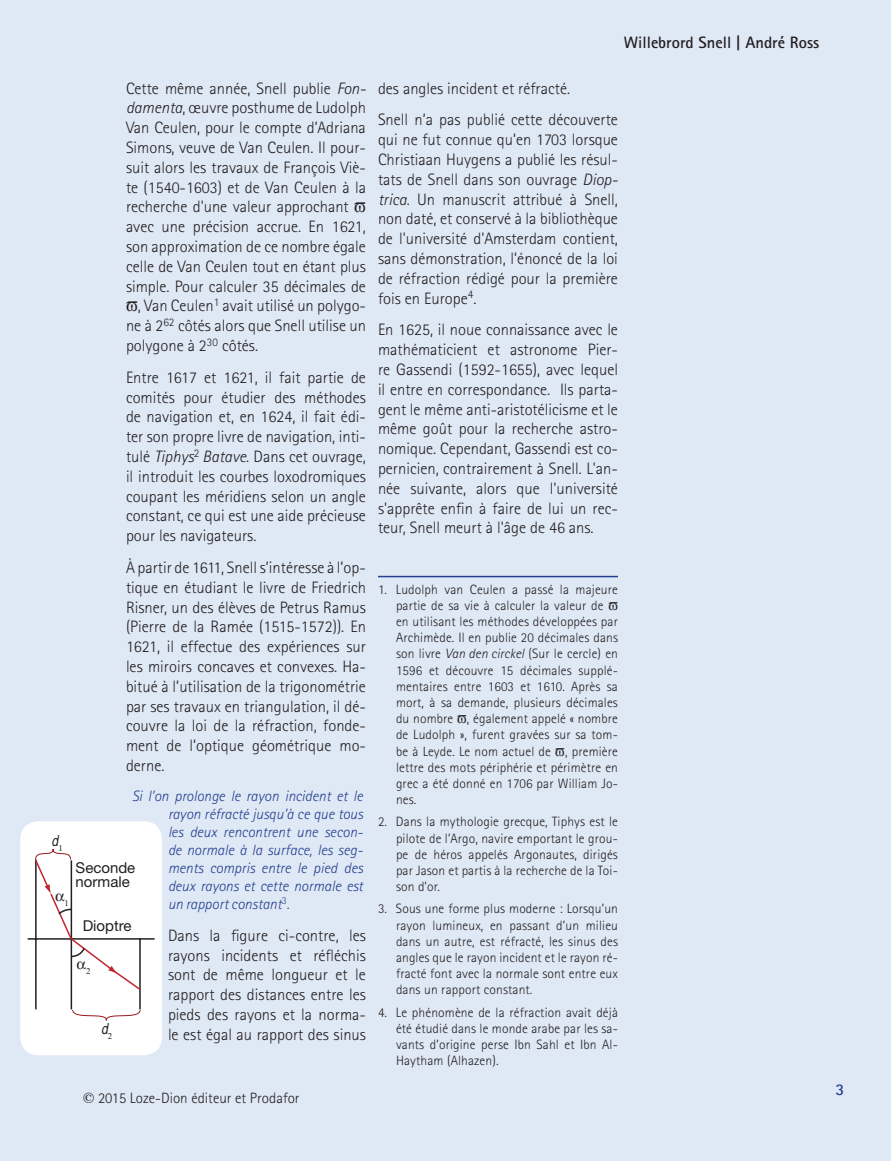
<style>
.page{position:relative;width:891px;height:1161px;background:#dfe8f5}
.page>*{position:absolute;margin:0;border:0;box-sizing:border-box;transform-origin:0 0}
.t1{font:300 16.5px/19.8px "Rotis Sans Serif";color:#231f20;text-align:justify}
.t2{font:700 16.5px "Rotis Sans Serif";color:#231f20}
.Bas_de_page{font:700 16.5px "Rotis Sans Serif";color:#25408f}
.Citation{font:italic 300 15px/18px "Rotis Sans Serif";color:#25408f;text-align:justify}
.t3{font:300 15px "Rotis Sans Serif";color:#231f20}
.t4{font:15px/13.5px "Helvetica Neue LT Std";color:#231f20}
.t5{font:italic condensed 15px "Helsinki";color:#231f20}
.Note_de_bas_de_page{font:300 13.5px/16.2px "Rotis Sans Serif";letter-spacing:.01em;color:#231f20;text-align:justify}
.s1{font-style:italic}
.s2{font-family:"Times";font-weight:400}
</style>
<div class="page">
<hr style="left:378px;top:576px;width:240px;height:1px;background:#25408f">
<div style="left:20px;top:821px;width:142px;height:234px;background:#fff;border-radius:18px"></div>
<hr style="left:28px;top:938px;width:127px;height:2px;background:#231f20">
<svg style="left:34px;top:848px;width:108px;height:173px"></svg>
<p class="t5" style="left:52px;top:830px;width:8px">d</p>
<p class="t2" style="left:624px;top:32px;width:197px">Willebrord Snell | André Ross</p>
<p class="t1" style="left:126px;top:78px;width:242px">Cette même année, Snell publie <span class="s1">Fon-</span></p>
<p class="t1" style="left:126px;top:98px;width:242px"><span class="s1">damenta</span>, œuvre posthume de Ludolph</p>
<p class="t1" style="left:126px;top:118px;width:241px">Van Ceulen, pour le compte d’Adriana</p>
<p class="t1" style="left:126px;top:138px;width:242px">Simons, veuve de Van Ceulen. Il pour-</p>
<p class="t1" style="left:126px;top:157px;width:242px">suit alors les travaux de François Viè-</p>
<p class="t1" style="left:126px;top:177px;width:242px">te (1540-1603) et de Van Ceulen à la</p>
<p class="t1" style="left:126px;top:197px;width:224px">recherche d'une valeur approchant</p>
<p class="t1" style="left:126px;top:217px;width:241px">avec une précision accrue. En 1621,</p>
<p class="t1" style="left:126px;top:237px;width:241px">son approximation de ce nombre égale</p>
<p class="t1" style="left:126px;top:256px;width:241px">celle de Van Ceulen tout en étant plus</p>
<p class="t1" style="left:126px;top:276px;width:241px">simple. Pour calculer 35 décimales de</p>
<p class="t1" style="left:138px;top:296px;width:230px">, Van Ceulen<sup>1</sup> avait utilisé un polygo-</p>
<p class="t1" style="left:126px;top:316px;width:241px">ne à 2<sup>62</sup> côtés alors que Snell utilise un</p>
<p class="t1" style="left:126px;top:336px;width:134px">polygone à 2<sup>30</sup> côtés.</p>
<p class="t1" style="left:126px;top:367px;width:242px">Entre 1617 et 1621, il fait partie de comités pour étudier des méthodes de navigation et, en 1624, il fait édi&shy;ter son propre livre de navigation, inti&shy;tulé <span class="s1">Tiphys</span><sup>2</sup> <span class="s1">Batave</span>. Dans cet ouvrage, il introduit les courbes loxodromiques coupant les méridiens selon un angle constant, ce qui est une aide précieuse pour les navigateurs.</p>
<p class="t1" style="left:126px;top:558px;width:242px">À partir de 1611, Snell s’intéresse à l’op&shy;tique en étudiant le livre de Friedrich Risner, un des élèves de Petrus Ramus (Pierre de la Ramée (1515-1572)). En 1621, il effectue des expériences sur les miroirs concaves et convexes. Ha&shy;bitué à l’utilisation de la trigonométrie par ses travaux en triangulation, il dé&shy;couvre la loi de la réfraction, fonde&shy;ment de l’optique géométrique mo&shy;derne.</p>
<p class="Citation" style="left:168px;top:787px;width:197px;text-indent:-36px">Si l’on prolonge le rayon incident et le rayon réfracté jusqu’à ce que tous les deux rencontrent une secon&shy;de normale à la surface, les seg&shy;ments compris entre le pied des deux rayons et cette normale est un rapport constant<sup>3</sup>.</p>
<p class="t1" style="left:168px;top:925px;width:200px">Dans la figure ci-contre, les rayons incidents et réfléchis sont de même longueur et le rapport des distances entre les pieds des rayons et la norma&shy;le est égal au rapport des sinus</p>
<p class="t4" style="left:76px;top:861px;width:61px">Seconde normale</p>
<p class="t4" style="left:83px;top:919px;width:50px">Dioptre</p>
<p class="t5" style="left:101px;top:1018px;width:8px">d</p>
<p class="t3" style="left:83px;top:1090px;width:218px"><span class="s2">©</span> 2015 Loze-Dion éditeur et Prodafor</p>
<p class="t1" style="left:378px;top:78px;width:194px">des angles incident et réfracté.</p>
<p class="t1" style="left:378px;top:110px;width:242px">Snell n’a pas publié cette découverte qui ne fut connue qu’en 1703 lorsque Christiaan Huygens a publié les résul&shy;tats de Snell dans son ouvrage <span class="s1">Diop&shy;trica</span>. Un manuscrit attribué à Snell, non daté, et conservé à la bibliothèque de l'université d'Amsterdam contient, sans démonstration, l’énoncé de la loi de réfraction rédigé pour la première fois en Europe<sup>4</sup>.</p>
<p class="t1" style="left:378px;top:320px;width:242px">En 1625, il noue connaissance avec le mathématicient et astronome Pier&shy;re Gassendi (1592-1655), avec lequel il entre en correspondance. Ils parta&shy;gent le même anti-aristotélicisme et le même goût pour la recherche astro&shy;nomique. Cependant, Gassendi est co&shy;pernicien, contrairement à Snell. L'an&shy;née suivante, alors que l'université s'apprête enfin à faire de lui un rec&shy;teur, Snell meurt à l'âge de 46 ans.</p>
<p class="Note_de_bas_de_page" style="left:396px;top:581px;width:224px;text-align:left;text-indent:-18px">1. Ludolph van Ceulen a passé la majeure partie de sa vie à calculer la valeur de en utilisant les méthodes développées par Archimède. Il en publie 20 décimales dans son livre <span class="s1">Van den circkel</span> (Sur le cercle) en 1596 et découvre 15 décimales supplé&shy;mentaires entre 1603 et 1610. Après sa mort, à sa demande, plusieurs décimales du nombre , également appelé « nombre de Ludolph », furent gravées sur sa tom&shy;be à Leyde. Le nom actuel de , première lettre des mots périphérie et périmètre en grec a été donné en 1706 par William Jo&shy;nes.</p>
<p class="Note_de_bas_de_page" style="left:396px;top:814px;width:224px;text-indent:-18px">2. Dans la mythologie grecque, Tiphys est le pilote de l’Argo, navire emportant le grou&shy;pe de héros appelés Argonautes, dirigés par Jason et partis à la recherche de la Toi&shy;son d’or.</p>
<p class="Note_de_bas_de_page" style="left:396px;top:901px;width:224px;text-indent:-18px">3. Sous une forme plus moderne : Lorsqu’un rayon lumineux, en passant d’un milieu dans un autre, est réfracté, les sinus des angles que le rayon incident et le rayon ré&shy;fracté font avec la normale sont entre eux dans un rapport constant.</p>
<p class="Note_de_bas_de_page" style="left:396px;top:1004px;width:224px;text-indent:-18px">4. Le phénomène de la réfraction avait déjà été étudié dans le monde arabe par les sa&shy;vants d’origine perse Ibn Sahl et Ibn Al-Haytham (Alhazen).</p>
<p class="Bas_de_page" style="left:835px;top:1079px;width:10px">3</p>
</div>
